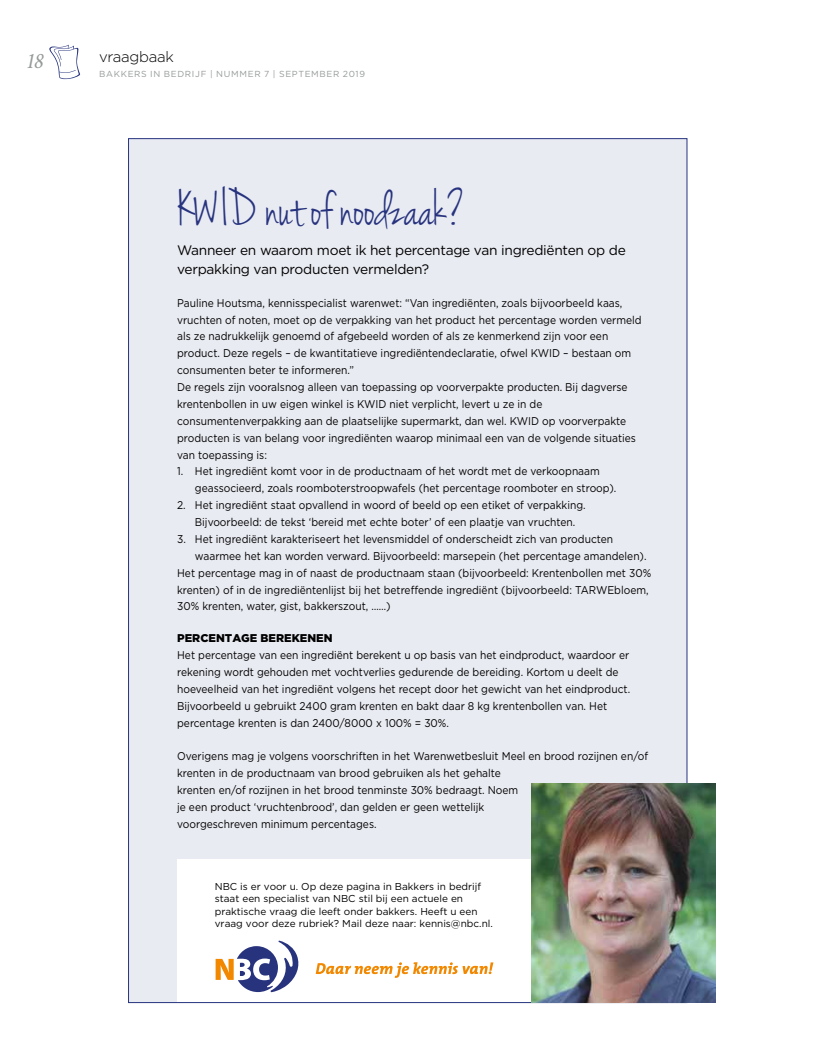
<style>
.page{position:relative;width:815px;height:1063px;background:#fff}
.page>*{position:absolute;margin:0;border:0;box-sizing:border-box;transform-origin:0 0}
.t1{font:55px "Jenna Sue";color:#27337e;scale:.9 1}
.t2{font:italic 22.5px "Crimson";color:#959a99}
.t3{font:300 15px "Gotham";letter-spacing:-.02em;color:#000}
.t4{font:13.75px/18.8px "Gotham";letter-spacing:-.02em;color:#000}
.t5{font:11.25px/16.9px "Gotham";color:#000;scale:.91 1}
.t6{font:900 11.25px "Gotham";color:#000}
.t7{font:10px/12.5px "Gotham";color:#000}
.t8{font:8.75px "Gotham";letter-spacing:.08em;color:#959a99}
</style>
<div class="page">
<svg style="left:49px;top:45px;width:31px;height:34px"></svg>
<div style="left:128px;top:138px;width:559px;height:865px;background:#e9ebf2;border:1px solid #27337e"></div>
<div style="left:177px;top:859px;width:360px;height:143px;background:#fff"></div>
<svg style="left:216px;top:940px;width:83px;height:52px"></svg>
<svg style="left:316px;top:962px;width:177px;height:16px"></svg>
<img style="left:531px;top:783px;width:185px;height:220px">
<h2 class="t2" style="left:25px;top:47px;width:20px">18</h2>
<h3 class="t3" style="left:99px;top:47px;width:76px">vraagbaak</h3>
<p class="t8" style="left:99px;top:68px;width:267px">BAKKERS IN BEDRIJF | NUMMER 7 | SEPTEMBER 2019</p>
<h1 class="t1" style="left:177px;top:178px;width:321px">KW ID nut of noodzaak?</h1>
<p class="t4" style="left:177px;top:241px;width:450px">Wanneer en waarom moet ik het percentage van ingrediënten op de verpakking van producten vermelden?</p>
<p class="t5" style="left:177px;top:294px;width:512px">Pauline Houtsma, kennisspecialist warenwet: “Van ingrediënten, zoals bijvoorbeeld kaas, vruchten of noten, moet op de verpakking van het product het percentage worden vermeld als ze nadrukkelijk genoemd of afgebeeld worden of als ze kenmerkend zijn voor een product. Deze regels – de kwantitatieve ingrediëntendeclaratie, ofwel KWID – bestaan om consumenten beter te informeren.”<br>De regels zijn vooralsnog alleen van toepassing op voorverpakte producten. Bij dagverse krentenbollen in uw eigen winkel is KWID niet verplicht, levert u ze in de consumentenverpakking aan de plaatselijke supermarkt, dan wel. KWID op voorverpakte producten is van belang voor ingrediënten waarop minimaal een van de volgende situaties van toepassing is:</p>
<p class="t5" style="left:195px;top:463px;width:465px;text-indent:-18px">1. Het ingrediënt komt voor in de productnaam of het wordt met de verkoopnaam geassocieerd, zoals roomboterstroopwafels (het percentage roomboter en stroop).</p>
<p class="t5" style="left:195px;top:497px;width:431px;text-indent:-18px">2. Het ingrediënt staat opvallend in woord of beeld op een etiket of verpakking.<br>Bijvoorbeeld: de tekst ‘bereid met echte boter’ of een plaatje van vruchten.</p>
<p class="t5" style="left:177px;top:530px;width:481px">3. Het ingrediënt karakteriseert het levensmiddel of onderscheidt zich van producten</p>
<p class="t5" style="left:195px;top:547px;width:498px">waarmee het kan worden verward. Bijvoorbeeld: marsepein (het percentage amandelen).</p>
<p class="t5" style="left:177px;top:564px;width:523px">Het percentage mag in of naast de productnaam staan (bijvoorbeeld: Krentenbollen met 30%</p>
<p class="t5" style="left:177px;top:581px;width:520px">krenten) of in de ingrediëntenlijst bij het betreffende ingrediënt (bijvoorbeeld: TARWEbloem,</p>
<p class="t5" style="left:177px;top:598px;width:236px">30% krenten, water, gist, bakkerszout, ……)</p>
<p class="t6" style="left:177px;top:631px;width:157px">PERCENTAGE BEREKENEN</p>
<p class="t5" style="left:177px;top:647px;width:499px">Het percentage van een ingrediënt berekent u op basis van het eindproduct, waardoor er rekening wordt gehouden met vochtverlies gedurende de bereiding. Kortom u deelt de hoeveelheid van het ingrediënt volgens het recept door het gewicht van het eindproduct.<br>Bijvoorbeeld u gebruikt 2400 gram krenten en bakt daar 8 kg krentenbollen van. Het percentage krenten is dan 2400/8000 x 100% = 30%.</p>
<p class="t5" style="left:177px;top:748px;width:519px">Overigens mag je volgens voorschriften in het Warenwetbesluit Meel en brood rozijnen en/of krenten in de productnaam van brood gebruiken als het gehalte<br>krenten en/of rozijnen in het brood tenminste 30% bedraagt. Noem<br>je een product ‘vruchtenbrood’, dan gelden er geen wettelijk<br>voorgeschreven minimum percentages.</p>
<p class="t7" style="left:215px;top:880px;width:280px">NBC is er voor u. Op deze pagina in Bakkers in bedrijf staat een specialist van NBC stil bij een actuele en praktische vraag die leeft onder bakkers. Heeft u een vraag voor deze rubriek? Mail deze naar: kennis@nbc.nl.</p>
</div>
